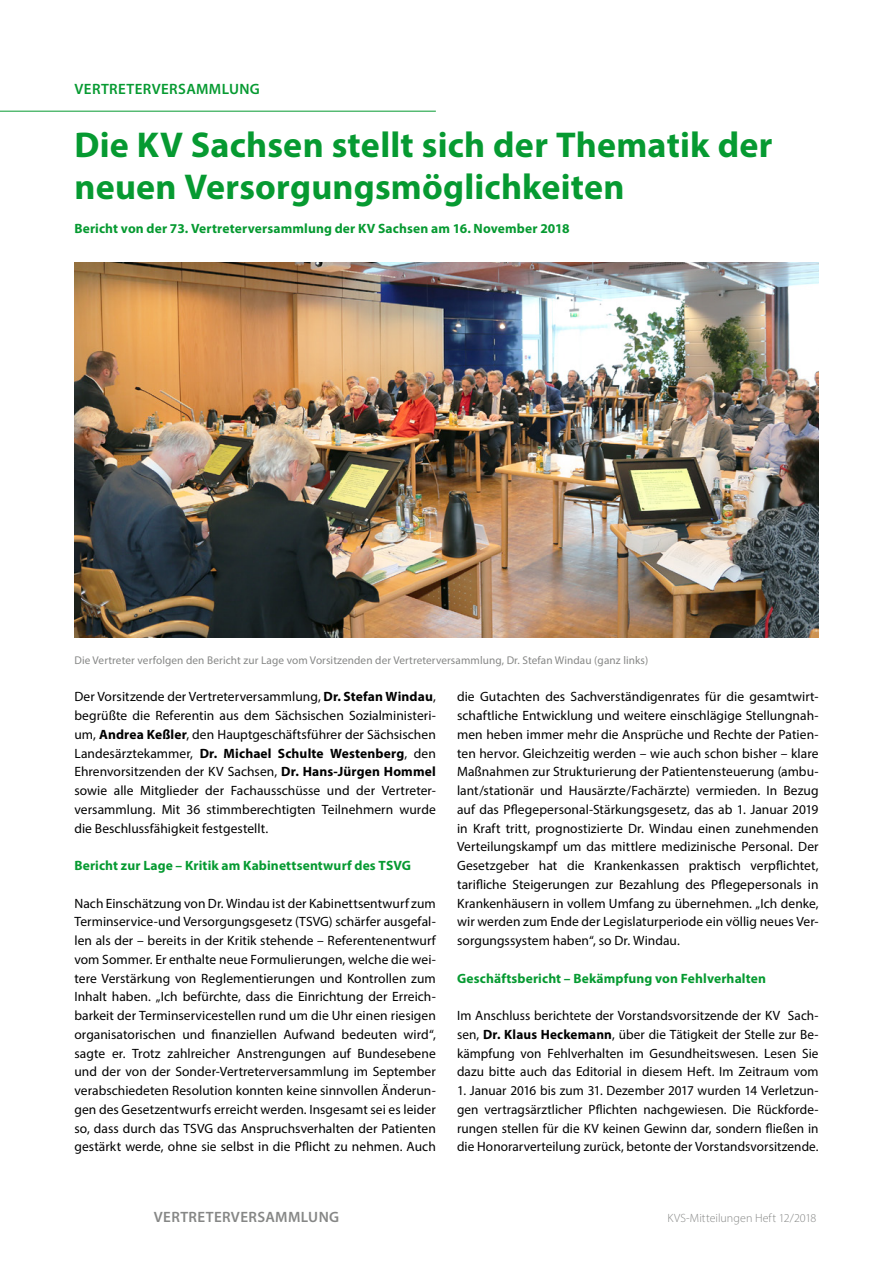
<style>
.page{position:relative;width:893px;height:1263px;background:#fff}
.page>*{position:absolute;margin:0;border:0;box-sizing:border-box;transform-origin:0 0}
.t1{font:700 36px/42px "Myriad Pro";letter-spacing:.005em;color:#069a31}
.t2{font:600 15px "Myriad Pro";letter-spacing:.025em;color:#868786}
.t3{font:600 15px "Myriad Pro";color:#069a31}
.t4{font:13.5px/18.8px "Myriad Pro";letter-spacing:.005em;color:#000;text-align:justify}
.t5{font:700 13.5px "Myriad Pro";letter-spacing:.01em;color:#069a31}
.t6{font:300 12px "Myriad Pro";letter-spacing:.005em;color:#868786}
.t7{font:11.25px "Myriad Pro";letter-spacing:.01em;color:#868786}
.s1{font-weight:700}
</style>
<div class="page">
<hr style="left:0;top:111px;width:436px;height:1px;background:#069a31">
<img style="left:74px;top:263px;width:745px;height:375px">
<p class="t3" style="left:75px;top:79px;width:19px">VERTRETER</p>
<p class="t3" style="left:152px;top:79px;width:21px">VERSAMMLUNG</p>
<h1 class="t1" style="left:74px;top:123px;width:700px">Die KV Sachsen stellt sich der Thematik der neuen Versorgungsmöglichkeiten</h1>
<p class="t5" style="left:74px;top:219px;width:497px">Bericht von der 73. Vertreterversammlung der KV Sachsen am 16. November 2018</p>
<p class="t7" style="left:74px;top:653px;width:575px">Die Vertreter verfolgen den Bericht zur Lage vom Vorsitzenden der Vertreterversammlung, Dr. Stefan Windau (ganz links)</p>
<p class="t4" style="left:74px;top:687px;width:363px">Der Vorsitzende der Vertreterversammlung, <span class="s1">Dr. Stefan Windau</span>, begrüßte die Referentin aus dem Sächsischen Sozialministeri&shy;um, <span class="s1">Andrea Keßler</span>, den Hauptgeschäftsführer der Sächsischen Landesärztekammer, <span class="s1">Dr. Michael Schulte Westenberg</span>, den Ehrenvorsitzenden der KV Sachsen, <span class="s1">Dr. Hans-Jürgen Hommel </span>sowie alle Mitglieder der Fachausschüsse und der Vertreter&shy;versammlung. Mit 36 stimmberechtigten Teilnehmern wurde die Beschlussfähigkeit festgestellt.</p>
<p class="t5" style="left:74px;top:857px;width:338px">Bericht zur Lage – Kritik am Kabinettsentwurf des TSVG</p>
<p class="t4" style="left:74px;top:893px;width:363px">Nach Einschätzung von Dr. Windau ist der Kabinettsentwurf zum Terminservice-und Versorgungsgesetz (TSVG) schärfer ausgefal&shy;len als der – bereits in der Kritik stehende – Referentenentwurf vom Sommer. Er enthalte neue Formulierungen, welche die wei&shy;tere Verstärkung von Reglementierungen und Kontrollen zum Inhalt haben. „Ich befürchte, dass die Einrichtung der Erreich&shy;barkeit der Terminservicestellen rund um die Uhr einen riesigen organisatorischen und finanziellen Aufwand bedeuten wird“, sagte er. Trotz zahlreicher Anstrengungen auf Bundesebene und der von der Sonder-Vertreterversammlung im September verabschiedeten Resolution konnten keine sinnvollen Änderun&shy;gen des Gesetzentwurfs erreicht werden. Insgesamt sei es leider so, dass durch das TSVG das Anspruchsverhalten der Patienten gestärkt werde, ohne sie selbst in die Pflicht zu nehmen. Auch</p>
<p class="t4" style="left:457px;top:687px;width:363px">die Gutachten des Sachverständigenrates für die gesamtwirt&shy;schaftliche Entwicklung und weitere einschlägige Stellungnah&shy;men heben immer mehr die Ansprüche und Rechte der Patien&shy;ten hervor. Gleichzeitig werden – wie auch schon bisher – klare Maßnahmen zur Strukturierung der Patientensteuerung (ambu&shy;lant/stationär und Hausärzte/Fachärzte) vermieden. In Bezug auf das Pflegepersonal-Stärkungsgesetz, das ab 1. Januar 2019 in Kraft tritt, prognostizierte Dr. Windau einen zunehmenden Verteilungskampf um das mittlere medizinische Personal. Der Gesetzgeber hat die Krankenkassen praktisch verpflichtet, tarif-liche Steigerungen zur Bezahlung des Pflegepersonals in Krankenhäusern in vollem Umfang zu übernehmen. „Ich denke, wir werden zum Ende der Legislaturperiode ein völlig neues Ver&shy;sorgungssystem haben“, so Dr. Windau.</p>
<p class="t5" style="left:457px;top:969px;width:310px">Geschäftsbericht – Bekämpfung von Fehlverhalten</p>
<p class="t4" style="left:457px;top:1006px;width:363px">Im Anschluss berichtete der Vorstandsvorsitzende der KV Sach&shy;sen, <span class="s1">Dr. Klaus Heckemann</span>, über die Tätigkeit der Stelle zur Be&shy;kämpfung von Fehlverhalten im Gesundheitswesen. Lesen Sie dazu bitte auch das Editorial in diesem Heft. Im Zeitraum vom</p>
<p class="t4" style="left:457px;top:1081px;width:363px">1. Januar 2016 bis zum 31. Dezember 2017 wurden 14 Verletzun&shy;gen vertragsärztlicher Pflichten nachgewiesen. Die Rückforde&shy;rungen stellen für die KV keinen Gewinn dar, sondern fließen in die Honorarverteilung zurück, betonte der Vorstandsvorsitzende.</p>
<p class="t2" style="left:154px;top:1208px;width:187px">VERTRETERVERSAMMLUNG</p>
<p class="t6" style="left:668px;top:1211px;width:150px">KVS-Mitteilungen Heft 12/2018</p>
</div>
